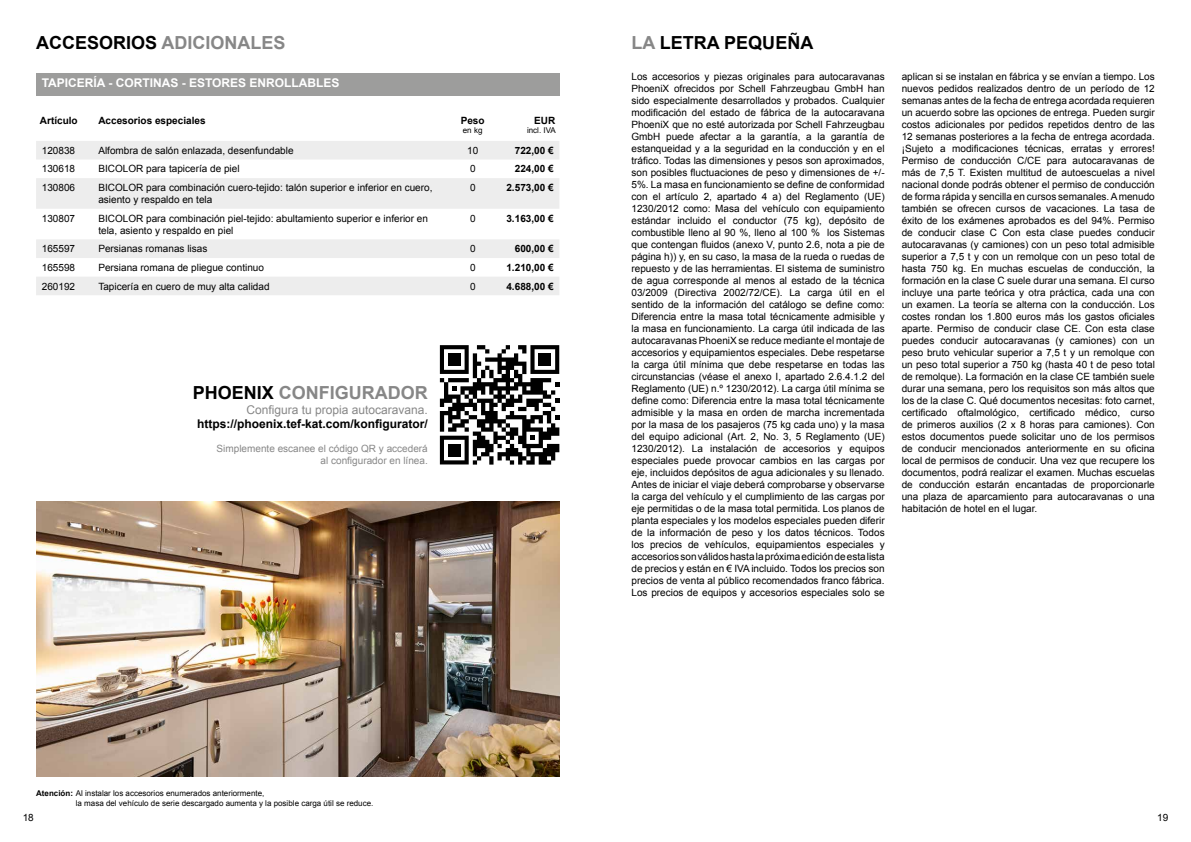
<style>
.page{position:relative;width:1191px;height:842px;background:#fff}
.page>*{position:absolute;margin:0;border:0;box-sizing:border-box;transform-origin:0 0}
.t1{font:700 18px "Arial";color:#878787}
.t2{font:700 18px "Arial";color:#000}
.t3{font:700 12px "Arial";color:#000}
.t4{font:700 12px "Arial";color:#fff}
.t5{font:12px "Arial";color:#878787}
.t6{font:10px/12px "Arial";color:#000;text-align:justify}
.t7{font:700 10px "Arial";color:#000}
.t8{font:10px/12px "Arial";color:#878787;text-align:right}
.t9{font:8px/9.6px "Arial";color:#000}
.s1{color:#000}
.s2{color:#878787}
.s3{font-weight:700}
</style>
<div class="page">
<img style="left:36px;top:502px;width:523px;height:275px">
<div style="left:36px;top:73px;width:523px;height:23px;background:#9d9d9c"></div>
<svg style="left:440px;top:345px;width:119px;height:120px"></svg>
<div style="left:448px;top:353px;width:12px;height:13px;background:#000"></div>
<div style="left:538px;top:353px;width:13px;height:13px;background:#000"></div>
<div style="left:448px;top:444px;width:12px;height:12px;background:#000"></div>
<svg style="left:36px;top:141px;width:523px;height:154px;fill:#ededed"></svg>
<h1 class="t1" style="left:36px;top:31px;width:251px"><span class="s1">ACCESORIOS</span> ADICIONALES</h1>
<p class="t4" style="left:42px;top:75px;width:299px">TAPICERÍA - CORTINAS - ESTORES ENROLLABLES</p>
<p class="t7" style="left:40px;top:114px;width:39px">Artículo</p>
<p class="t7" style="left:98px;top:114px;width:109px">Accesorios especiales</p>
<p class="t7" style="left:461px;top:114px;width:25px">Peso</p>
<p class="t9" style="left:463px;top:126px;width:21px">en kg</p>
<p class="t7" style="left:534px;top:114px;width:23px">EUR</p>
<p class="t9" style="left:527px;top:126px;width:30px">incl. IVA</p>
<p class="t6" style="left:42px;top:144px;width:35px">120838</p>
<p class="t6" style="left:98px;top:144px;width:197px">Alfombra de salón enlazada, desenfundable</p>
<p class="t6" style="left:467px;top:144px;width:13px">10</p>
<p class="t7" style="left:515px;top:144px;width:40px">722,00 €</p>
<p class="t6" style="left:42px;top:163px;width:35px">130618</p>
<p class="t6" style="left:98px;top:163px;width:143px">BICOLOR para tapicería de piel</p>
<p class="t6" style="left:470px;top:163px;width:7px">0</p>
<p class="t7" style="left:515px;top:162px;width:40px">224,00 €</p>
<p class="t6" style="left:42px;top:182px;width:35px">130806</p>
<p class="t6" style="left:98px;top:182px;width:336px">BICOLOR para combinación cuero-tejido: talón superior e inferior en cuero, asiento y respaldo en tela</p>
<p class="t6" style="left:470px;top:182px;width:7px">0</p>
<p class="t7" style="left:506px;top:181px;width:49px">2.573,00 €</p>
<p class="t6" style="left:42px;top:212px;width:35px">130807</p>
<p class="t6" style="left:98px;top:212px;width:331px">BICOLOR para combinación piel-tejido: abultamiento superior e inferior en tela, asiento y respaldo en piel</p>
<p class="t6" style="left:470px;top:212px;width:7px">0</p>
<p class="t7" style="left:506px;top:212px;width:49px">3.163,00 €</p>
<p class="t6" style="left:42px;top:243px;width:35px">165597</p>
<p class="t6" style="left:98px;top:243px;width:110px">Persianas romanas lisas</p>
<p class="t6" style="left:470px;top:243px;width:7px">0</p>
<p class="t7" style="left:515px;top:242px;width:40px">600,00 €</p>
<p class="t6" style="left:42px;top:262px;width:35px">165598</p>
<p class="t6" style="left:98px;top:262px;width:167px">Persiana romana de pliegue continuo</p>
<p class="t6" style="left:470px;top:262px;width:7px">0</p>
<p class="t7" style="left:506px;top:261px;width:49px">1.210,00 €</p>
<p class="t6" style="left:42px;top:280px;width:35px">260192</p>
<p class="t6" style="left:98px;top:280px;width:173px">Tapicería en cuero de muy alta calidad</p>
<p class="t6" style="left:470px;top:280px;width:7px">0</p>
<p class="t7" style="left:506px;top:279px;width:49px">4.688,00 €</p>
<h1 class="t1" style="left:193px;top:381px;width:237px"><span class="s1">PHOENIX</span> CONFIGURADOR</h1>
<p class="t5" style="left:246px;top:402px;width:183px">Configura tu propia autocaravana.</p>
<p class="t3" style="left:197px;top:416px;width:232px">https://phoenix.tef-kat.com/konfigurator/</p>
<p class="t8" style="left:216px;top:443px;width:213px">Simplemente escanee el código QR y accederá al configurador en línea.</p>
<h1 class="t2" style="left:631px;top:31px;width:183px"><span class="s2">LA</span> LETRA PEQUEÑA</h1>
<p class="t6" style="left:631px;top:71px;width:255px">Los accesorios y piezas originales para autocaravanas PhoeniX ofrecidos por Schell Fahrzeugbau GmbH han sido especialmente desarrollados y probados. Cualquier modificación del estado de fábrica de la autocaravana PhoeniX que no esté autorizada por Schell Fahrzeugbau GmbH puede afectar a la garantía, a la garantía de estanqueidad y a la seguridad en la conducción y en el tráfico. Todas las dimensiones y pesos son aproximados, son posibles fluctuaciones de peso y dimensiones de +/- 5%. La masa en funcionamiento se define de conformidad con el artículo 2, apartado 4 a) del Reglamento (UE)<br>1230/2012 como: Masa del vehículo con equipamiento estándar incluido el conductor (75 kg), depósito de combustible lleno al 90 %, lleno al 100 % los Sistemas que contengan fluidos (anexo V, punto 2.6, nota a pie de página h)) y, en su caso, la masa de la rueda o ruedas de repuesto y de las herramientas. El sistema de suministro de agua corresponde al menos al estado de la técnica 03/2009 (Directiva 2002/72/CE). La carga útil en el sentido de la información del catálogo se define como:<br>Diferencia entre la masa total técnicamente admisible y la masa en funcionamiento. La carga útil indicada de las autocaravanas PhoeniX se reduce mediante el montaje de accesorios y equipamientos especiales. Debe respetarse la carga útil mínima que debe respetarse en todas las circunstancias (véase el anexo I, apartado 2.6.4.1.2 del Reglamento (UE) n.º 1230/2012). La carga útil mínima se define como: Diferencia entre la masa total técnicamente admisible y la masa en orden de marcha incrementada por la masa de los pasajeros (75 kg cada uno) y la masa del equipo adicional (Art. 2, No. 3, 5 Reglamento (UE)<br>1230/2012). La instalación de accesorios y equipos especiales puede provocar cambios en las cargas por eje, incluidos depósitos de agua adicionales y su llenado.<br>Antes de iniciar el viaje deberá comprobarse y observarse la carga del vehículo y el cumplimiento de las cargas por eje permitidas o de la masa total permitida. Los planos de planta especiales y los modelos especiales pueden diferir de la información de peso y los datos técnicos. Todos los precios de vehículos, equipamientos especiales y accesorios son válidos hasta la próxima edición de esta lista de precios y están en € IVA incluido. Todos los precios son precios de venta al público recomendados franco fábrica.<br>Los precios de equipos y accesorios especiales solo se</p>
<p class="t6" style="left:901px;top:71px;width:255px">aplican si se instalan en fábrica y se envían a tiempo. Los nuevos pedidos realizados dentro de un período de 12 semanas antes de la fecha de entrega acordada requieren un acuerdo sobre las opciones de entrega. Pueden surgir costos adicionales por pedidos repetidos dentro de las 12 semanas posteriores a la fecha de entrega acordada. ¡Sujeto a modificaciones técnicas, erratas y errores!<br>Permiso de conducción C/CE para autocaravanas de más de 7,5 T. Existen multitud de autoescuelas a nivel nacional donde podrás obtener el permiso de conducción de forma rápida y sencilla en cursos semanales. A menudo también se ofrecen cursos de vacaciones. La tasa de éxito de los exámenes aprobados es del 94%. Permiso de conducir clase C Con esta clase puedes conducir autocaravanas (y camiones) con un peso total admisible superior a 7,5 t y con un remolque con un peso total de hasta 750 kg. En muchas escuelas de conducción, la formación en la clase C suele durar una semana. El curso incluye una parte teórica y otra práctica, cada una con un examen. La teoría se alterna con la conducción. Los costes rondan los 1.800 euros más los gastos oficiales aparte. Permiso de conducir clase CE. Con esta clase puedes conducir autocaravanas (y camiones) con un peso bruto vehicular superior a 7,5 t y un remolque con un peso total superior a 750 kg (hasta 40 t de peso total de remolque). La formación en la clase CE también suele durar una semana, pero los requisitos son más altos que los de la clase C. Qué documentos necesitas: foto carnet, certificado oftalmológico, certificado médico, curso de primeros auxilios (2 x 8 horas para camiones). Con estos documentos puede solicitar uno de los permisos de conducir mencionados anteriormente en su oficina local de permisos de conducir. Una vez que recupere los documentos, podrá realizar el examen. Muchas escuelas de conducción estarán encantadas de proporcionarle una plaza de aparcamiento para autocaravanas o una habitación de hotel en el lugar.</p>
<p class="t9" style="left:76px;top:789px;width:299px;text-indent:-40px"><span class="s3">Atención:</span> Al instalar los accesorios enumerados anteriormente,<br>la masa del vehículo de serie descargado aumenta y la posible carga útil se reduce.</p>
<p class="t6" style="left:23px;top:812px;width:13px">18</p>
<p class="t6" style="left:1157px;top:812px;width:13px">19</p>
</div>
